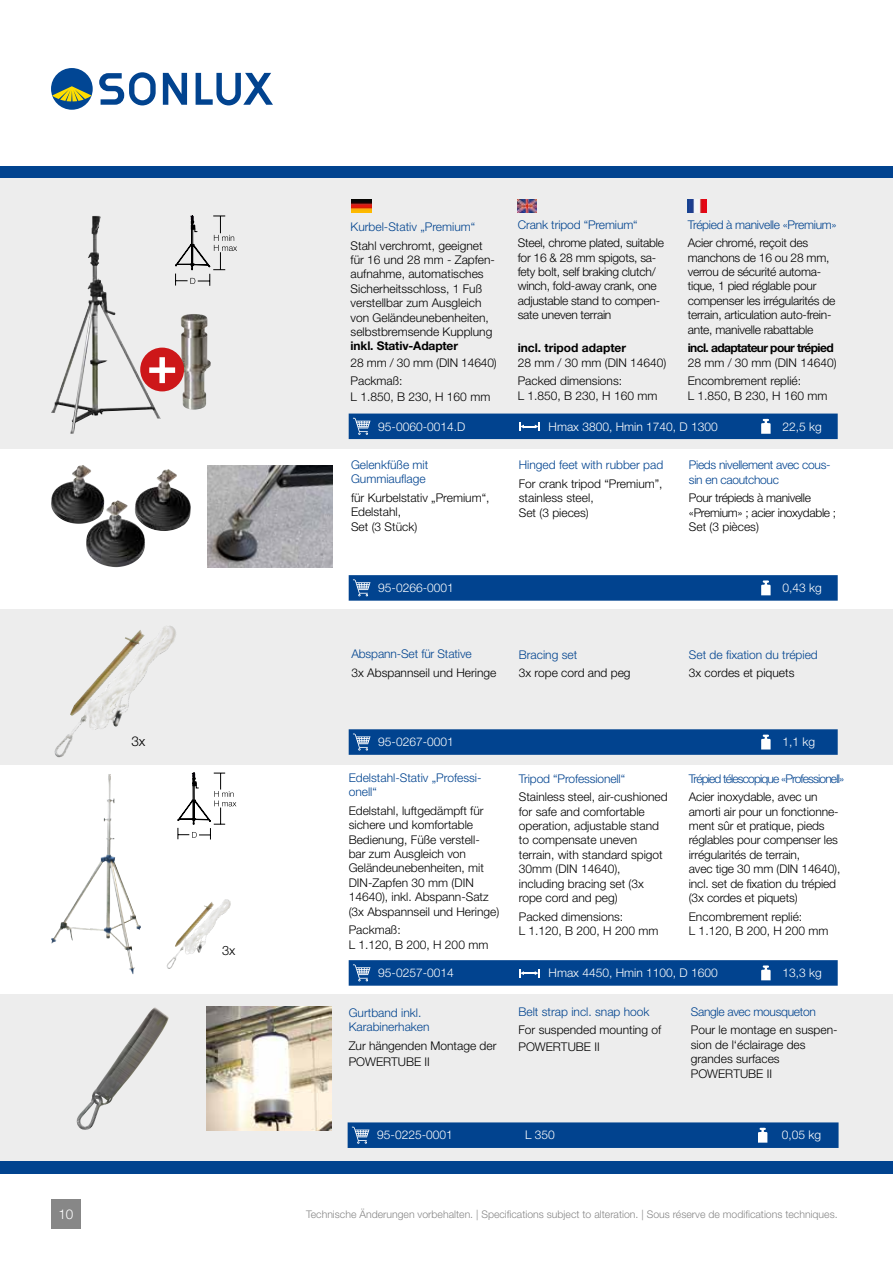
<style>
.page{position:relative;width:893px;height:1263px;background:#fff}
.page>*{position:absolute;margin:0;border:0;box-sizing:border-box;transform-origin:0 0}
.t1{font:700 51.3px "Helvetica Neue LT Pro";color:#fff}
.t2{font:300 13.5px "Helvetica Neue LT Pro";color:#fff}
.t3{font:300 13.5px "Helvetica Neue LT Pro";color:#000}
.t4{font:300 12.9px "Helvetica Neue LT Pro";color:#000}
.t5{font:300 12px/14.4px "Helvetica Neue LT Pro";color:#000}
.t6{font:300 12px/14.4px "Helvetica Neue LT Pro";letter-spacing:-.01em;color:#01438f}
.t7{font:300 12px/14.4px "Helvetica Neue LT Pro";letter-spacing:-.02em;color:#000}
.t8{font:300 12px "Helvetica Neue LT Pro";color:#fff}
.t9{font:300 12px/14.4px "Helvetica Neue LT Pro";letter-spacing:-.025em;color:#000}
.t10{font:700 12px "Helvetica Neue LT Pro";letter-spacing:-.01em;color:#000}
.t11{font:300 12px "Helvetica Neue LT Pro";letter-spacing:-.07em;color:#01438f}
.t12{font:700 12px "Helvetica Neue LT Pro";letter-spacing:-.05em;color:#000}
.t13{font:300 10.5px "Helvetica Neue LT Pro";color:#878787}
</style>
<div class="page">
<hr style="left:892px;top:0;width:1px;height:174px;background:#01438f">
<div style="left:51px;top:1199px;width:30px;height:30px;background:#878787"></div>
<div style="left:51px;top:68px;width:42px;height:42px;background:#014694;border-radius:50%"></div>
<svg style="left:52px;top:86px;width:40px;height:15px"></svg>
<svg style="left:99px;top:72px;width:174px;height:33px"></svg>
<div style="left:0;top:1161px;width:893px;height:13px;background:#01438f"></div>
<div style="left:0;top:166px;width:893px;height:13px;background:#01438f"></div>
<div style="left:0;top:179px;width:893px;height:270px;background:#ededed"></div>
<div style="left:0;top:609px;width:893px;height:156px;background:#ededed"></div>
<div style="left:349px;top:414px;width:489px;height:25px;background:#01438f"></div>
<img style="left:51px;top:216px;width:47px;height:218px">
<img style="left:178px;top:314px;width:33px;height:96px">
<div style="left:140px;top:348px;width:44px;height:43px;background:#cd1719;border-radius:50%"></div>
<svg style="left:175px;top:216px;width:62px;height:70px"></svg>
<svg style="left:349px;top:729px;width:489px;height:26px;background:#094992"></svg>
<img style="left:128px;top:626px;width:41px;height:39px">
<img style="left:72px;top:465px;width:11px;height:15px">
<img style="left:207px;top:465px;width:125px;height:103px">
<svg style="left:349px;top:575px;width:489px;height:26px;background:#094992"></svg>
<svg style="left:178px;top:773px;width:58px;height:66px"></svg>
<img style="left:77px;top:774px;width:32px;height:126px">
<img style="left:206px;top:899px;width:21px;height:21px">
<svg style="left:349px;top:960px;width:489px;height:26px;background:#0b4a93"></svg>
<div style="left:0;top:994px;width:893px;height:167px;background:#ededed"></div>
<img style="left:77px;top:1007px;width:92px;height:123px">
<div style="left:348px;top:1122px;width:490px;height:26px;background:#01438f"></div>
<img style="left:518px;top:200px;width:19px;height:13px">
<img style="left:688px;top:200px;width:19px;height:13px">
<img style="left:207px;top:1006px;width:124px;height:124px">
<img style="left:352px;top:200px;width:19px;height:13px">
<p class="t2" style="left:58px;top:1206px;width:17px">10</p>
<h1 class="t1" style="left:147px;top:332px;width:32px">+</h1>
<p class="t6" style="left:351px;top:219px;width:126px">Kurbel-Stativ „Premium“</p>
<p class="t5" style="left:351px;top:238px;width:146px">Stahl verchromt, geeignet für 16 und 28 mm - Zapfen&shy;aufnahme, automatisches<br>Sicherheitsschloss, 1 Fuß verstellbar zum Ausgleich von Geländeunebenheiten, selbstbremsende Kupplung</p>
<p class="t10" style="left:351px;top:338px;width:109px">inkl. Stativ-Adapter</p>
<p class="t5" style="left:351px;top:353px;width:148px;line-height:18.6px">28 mm / 30 mm (DIN 14640)<br>Packmaß:</p>
<p class="t5" style="left:351px;top:390px;width:142px">L 1.850, B 230, H 160 mm</p>
<p class="t6" style="left:518px;top:217px;width:121px">Crank tripod “Premium“</p>
<p class="t7" style="left:518px;top:236px;width:148px">Steel, chrome plated, suitable for 16 &amp; 28 mm spigots, sa&shy;fety bolt, self braking clutch/ winch, fold-away crank, one adjustable stand to compen&shy;sate uneven terrain</p>
<p class="t10" style="left:518px;top:340px;width:110px">incl. tripod adapter</p>
<p class="t5" style="left:518px;top:353px;width:150px;line-height:18.6px">28 mm / 30 mm (DIN 14640)<br>Packed dimensions:</p>
<p class="t5" style="left:518px;top:388px;width:141px">L 1.850, B 230, H 160 mm</p>
<p class="t6" style="left:688px;top:217px;width:150px">Trépied à manivelle «Premium»</p>
<p class="t7" style="left:688px;top:236px;width:149px">Acier chromé, reçoit des manchons de 16 ou 28 mm, verrou de sécurité automa&shy;tique, 1 pied réglable pour compenser les irrégularités de terrain, articulation auto-frein&shy;ante, manivelle rabattable</p>
<p class="t12" style="left:688px;top:340px;width:147px">incl. adaptateur pour trépied</p>
<p class="t5" style="left:688px;top:353px;width:150px;line-height:18.6px">28 mm / 30 mm (DIN 14640)<br>Encombrement replié:</p>
<p class="t5" style="left:688px;top:388px;width:141px">L 1.850, B 230, H 160 mm</p>
<p class="t8" style="left:378px;top:419px;width:89px">95-0060-0014.D</p>
<p class="t8" style="left:549px;top:419px;width:171px">Hmax 3800, Hmin 1740, D 1300</p>
<p class="t8" style="left:782px;top:419px;width:41px">22,5 kg</p>
<p class="t6" style="left:351px;top:457px;width:79px">Gelenkfüße mit<br>Gummiauflage</p>
<p class="t5" style="left:351px;top:490px;width:140px">für Kurbelstativ „Premium“,<br>Edelstahl,<br>Set (3 Stück)</p>
<p class="t6" style="left:519px;top:457px;width:146px">Hinged feet with rubber pad</p>
<p class="t5" style="left:519px;top:476px;width:145px">For crank tripod “Premium”, stainless steel,<br>Set (3 pieces)</p>
<p class="t6" style="left:689px;top:457px;width:143px">Pieds nivellement avec cous&shy;sin en caoutchouc</p>
<p class="t9" style="left:689px;top:490px;width:149px">Pour trépieds à manivelle «Premium» ; acier inoxydable ;<br>Set (3 pièces)</p>
<p class="t8" style="left:378px;top:581px;width:77px">95-0266-0001</p>
<p class="t8" style="left:782px;top:581px;width:41px">0,43 kg</p>
<p class="t6" style="left:351px;top:646px;width:122px">Abspann-Set für Stative</p>
<p class="t5" style="left:351px;top:665px;width:146px">3x Abspannseil und Heringe</p>
<p class="t6" style="left:519px;top:647px;width:60px">Bracing set</p>
<p class="t5" style="left:519px;top:665px;width:113px">3x rope cord and peg</p>
<p class="t6" style="left:689px;top:647px;width:130px">Set de fixation du trépied</p>
<p class="t5" style="left:689px;top:665px;width:107px">3x cordes et piquets</p>
<p class="t3" style="left:131px;top:733px;width:16px">3x</p>
<p class="t8" style="left:378px;top:735px;width:77px">95-0267-0001</p>
<p class="t8" style="left:782px;top:735px;width:34px">1,1 kg</p>
<p class="t4" style="left:222px;top:942px;width:15px">3x</p>
<p class="t6" style="left:349px;top:770px;width:134px">Edelstahl-Stativ „Professi&shy;onell“</p>
<p class="t5" style="left:349px;top:803px;width:152px">Edelstahl, luftgedämpft für sichere und komfortable<br>Bedienung, Füße verstell&shy;bar zum Ausgleich von<br>Geländeunebenheiten, mit<br>DIN-Zapfen 30 mm (DIN<br>14640), inkl. Abspann-Satz (3x Abspannseil und Heringe)</p>
<p class="t5" style="left:349px;top:922px;width:141px">Packmaß:<br>L 1.120, B 200, H 200 mm</p>
<p class="t6" style="left:519px;top:771px;width:108px">Tripod “Professionell“</p>
<p class="t5" style="left:519px;top:789px;width:150px">Stainless steel, air-cushioned for safe and comfortable operation, adjustable stand to compensate uneven terrain, with standard spigot<br>30mm (DIN 14640), including bracing set (3x rope cord and peg)</p>
<p class="t5" style="left:519px;top:909px;width:141px">Packed dimensions:<br>L 1.120, B 200, H 200 mm</p>
<p class="t11" style="left:689px;top:771px;width:157px">Trépied télescopique «Professionell»</p>
<p class="t5" style="left:689px;top:789px;width:153px">Acier inoxydable, avec un amorti air pour un fonctionne&shy;ment sûr et pratique, pieds réglables pour compenser les irrégularités de terrain,<br>avec tige 30 mm (DIN 14640), incl. set de fixation du trépied (3x cordes et piquets)</p>
<p class="t5" style="left:689px;top:909px;width:141px">Encombrement replié:<br>L 1.120, B 200, H 200 mm</p>
<p class="t8" style="left:378px;top:965px;width:77px">95-0257-0014</p>
<p class="t8" style="left:549px;top:965px;width:171px">Hmax 4450, Hmin 1100, D 1600</p>
<p class="t8" style="left:782px;top:965px;width:41px">13,3 kg</p>
<p class="t6" style="left:349px;top:1005px;width:82px">Gurtband inkl.<br>Karabinerhaken</p>
<p class="t5" style="left:349px;top:1037px;width:149px;line-height:16.2px">Zur hängenden Montage der<br>POWERTUBE II</p>
<p class="t6" style="left:518px;top:1004px;width:133px">Belt strap incl. snap hook</p>
<p class="t5" style="left:518px;top:1022px;width:144px;line-height:16.2px">For suspended mounting of<br>POWERTUBE II</p>
<p class="t6" style="left:691px;top:1004px;width:127px">Sangle avec mousqueton</p>
<p class="t5" style="left:691px;top:1023px;width:148px">Pour le montage en suspen&shy;sion de l‘éclairage des grandes surfaces<br>POWERTUBE II</p>
<p class="t8" style="left:377px;top:1128px;width:77px">95-0225-0001</p>
<p class="t8" style="left:525px;top:1128px;width:31px">L 350</p>
<p class="t8" style="left:782px;top:1128px;width:41px">0,05 kg</p>
<p class="t13" style="left:306px;top:1208px;width:533px">Technische Änderungen vorbehalten. | Specifications subject to alteration. | Sous réserve de modifications techniques.</p>
</div>
